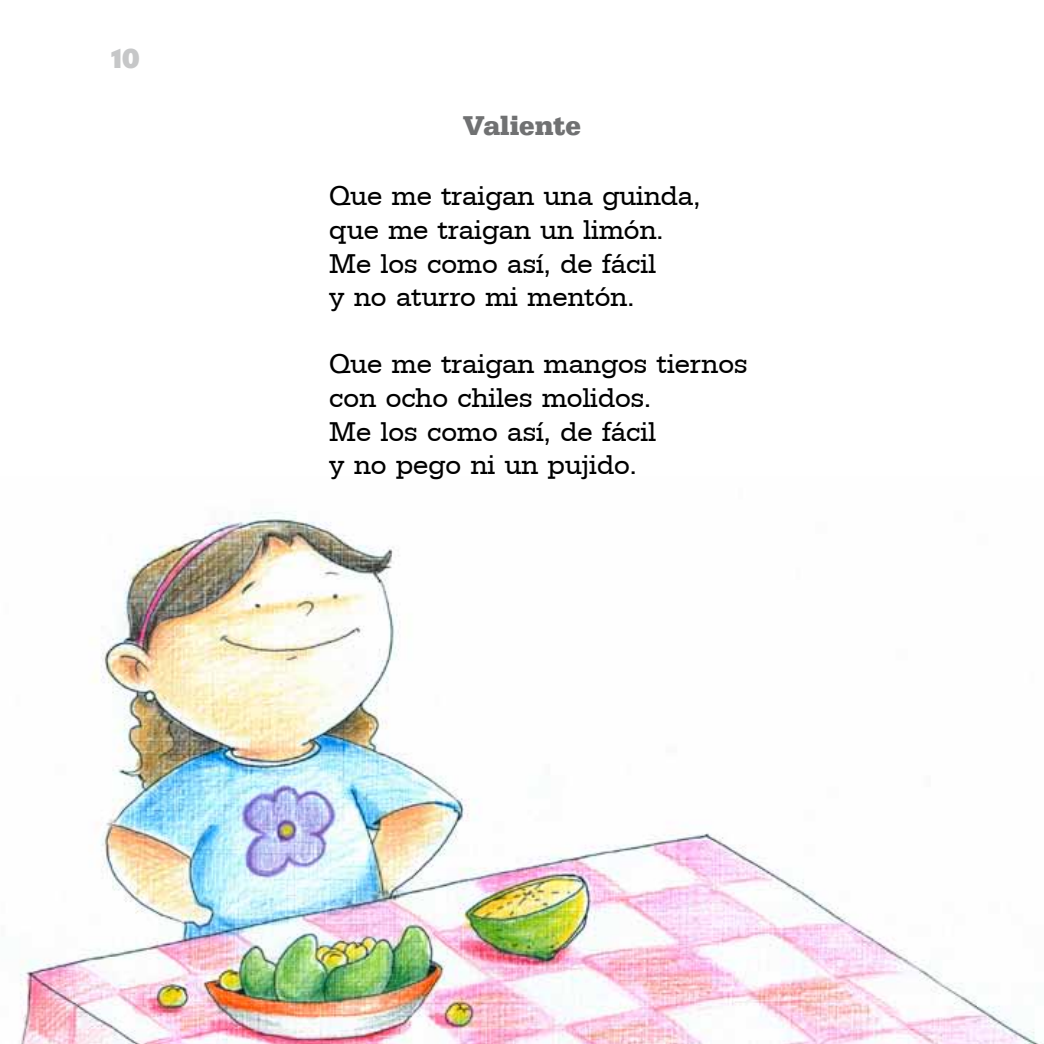
<style>
.page{position:relative;width:1044px;height:1044px;background:#fff}
.page>*{position:absolute;margin:0;border:0;box-sizing:border-box;transform-origin:0 0}
.t1{font:28px/33.6px "URW Egyptienne T";color:#000}
.t2{font:700 28px "URW Egyptienne T";color:#707172}
.t3{font:700 28px "Delta";color:#c6c7c8}
</style>
<div class="page">
<img style="left:20px;top:511px;width:1021px;height:533px">
<p class="t3" style="left:108px;top:41px;width:33px">10</p>
<p class="t2" style="left:463px;top:109px;width:120px">Valiente</p>
<p class="t1" style="left:329px;top:179px;width:373px">Que me traigan una guinda, que me traigan un limón.<br>Me los como así, de fácil<br>y no aturro mi mentón.</p>
<p class="t1" style="left:329px;top:347px;width:420px">Que me traigan mangos tiernos con ocho chiles molidos.<br>Me los como así, de fácil<br>y no pego ni un pujido.</p>
</div>
